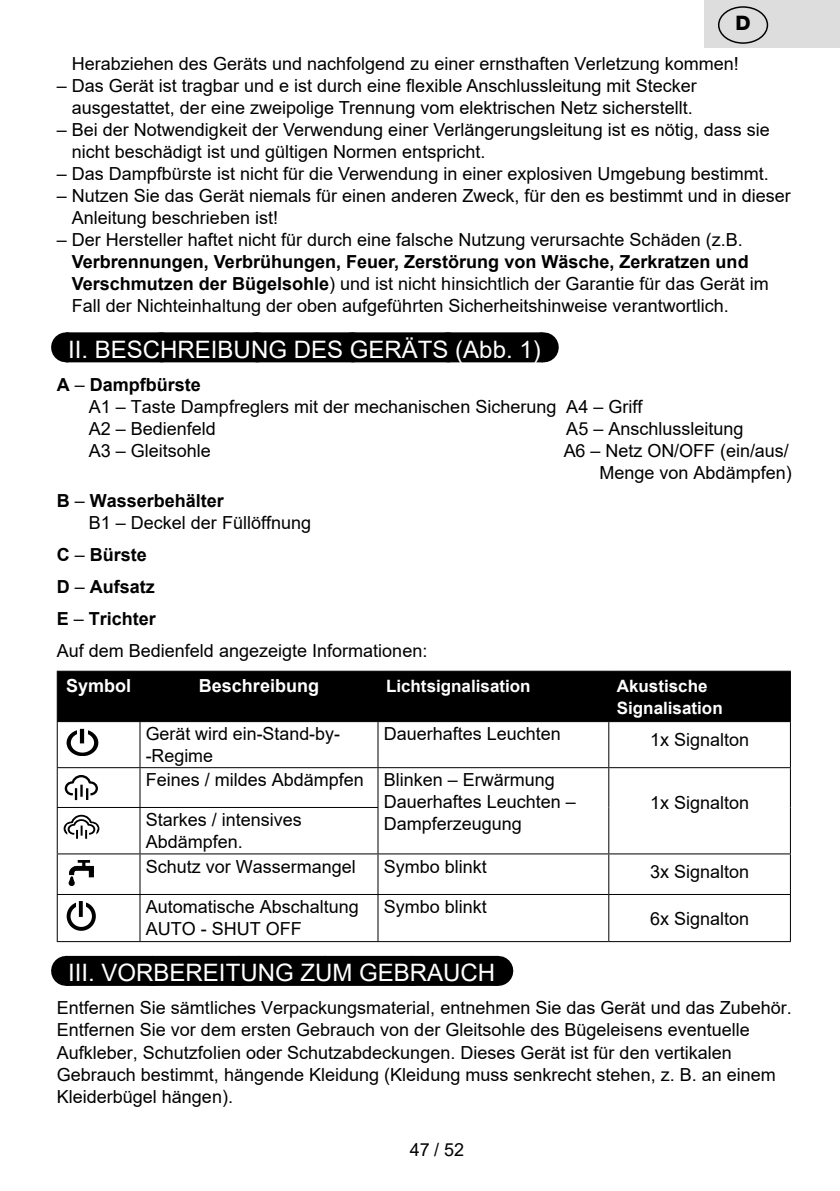
<style>
.page{position:relative;width:840px;height:1191px;background:#fff}
.page>*{position:absolute;margin:0;border:0;box-sizing:border-box;transform-origin:0 0}
.Grafický_nadpis_ETA{font:24px "Arial";color:#fff}
.t1{font:800 20px "Helvetica Neue OT";color:#000}
.Normální{font:18px/22px "Arial";color:#000}
._3_Text{font:18px/22px "Arial";color:#000}
.Normální-2{font:700 18px "Arial";color:#000}
.Normální-3{font:700 18px "Arial";color:#fff}
.Normální-4{font:700 17px/22px "Arial";color:#fff}
.s1{font-weight:700}
.s2{font-weight:400}
</style>
<div class="page">
<div style="left:66px;top:332px;width:476px;height:30px;background:#000"></div>
<svg style="left:161px;top:332px;width:334px;height:1px"></svg>
<hr style="left:542px;top:332px;width:1px;height:30px;background:#000">
<div style="left:66px;top:956px;width:431px;height:30px;background:#000"></div>
<svg style="left:156px;top:985px;width:298px;height:1px"></svg>
<hr style="left:497px;top:956px;width:1px;height:30px;background:#000">
<div style="left:58px;top:671px;width:731px;height:50px;background:#000"></div>
<hr style="left:57px;top:722px;width:1px;height:45px;background:#000">
<hr style="left:139px;top:722px;width:1px;height:45px;background:#000">
<hr style="left:377px;top:722px;width:1px;height:45px;background:#000">
<hr style="left:608px;top:722px;width:1px;height:45px;background:#000">
<hr style="left:789px;top:722px;width:1px;height:45px;background:#000">
<hr style="left:57px;top:767px;width:83px;height:1px;background:#000">
<hr style="left:57px;top:768px;width:1px;height:39px;background:#000">
<hr style="left:140px;top:767px;width:238px;height:1px;background:#000">
<hr style="left:139px;top:768px;width:1px;height:39px;background:#000">
<hr style="left:378px;top:767px;width:230px;height:1px;background:#000">
<hr style="left:377px;top:768px;width:1px;height:39px;background:#000">
<hr style="left:608px;top:767px;width:182px;height:1px;background:#000">
<hr style="left:608px;top:768px;width:1px;height:39px;background:#000">
<hr style="left:789px;top:768px;width:1px;height:39px;background:#000">
<hr style="left:57px;top:807px;width:83px;height:1px;background:#000">
<hr style="left:57px;top:808px;width:1px;height:45px;background:#000">
<hr style="left:140px;top:807px;width:238px;height:1px;background:#000">
<hr style="left:139px;top:808px;width:1px;height:45px;background:#000">
<hr style="left:377px;top:808px;width:1px;height:45px;background:#000">
<hr style="left:608px;top:807px;width:1px;height:46px;background:#000">
<hr style="left:789px;top:807px;width:1px;height:46px;background:#000">
<hr style="left:57px;top:853px;width:83px;height:1px;background:#000">
<hr style="left:57px;top:854px;width:1px;height:40px;background:#000">
<hr style="left:140px;top:853px;width:238px;height:1px;background:#000">
<hr style="left:139px;top:854px;width:1px;height:40px;background:#000">
<hr style="left:378px;top:853px;width:230px;height:1px;background:#000">
<hr style="left:377px;top:854px;width:1px;height:40px;background:#000">
<hr style="left:608px;top:853px;width:182px;height:1px;background:#000">
<hr style="left:608px;top:854px;width:1px;height:40px;background:#000">
<hr style="left:789px;top:854px;width:1px;height:40px;background:#000">
<hr style="left:57px;top:894px;width:83px;height:1px;background:#000">
<hr style="left:57px;top:895px;width:1px;height:46px;background:#000">
<hr style="left:140px;top:894px;width:238px;height:1px;background:#000">
<hr style="left:139px;top:895px;width:1px;height:46px;background:#000">
<hr style="left:378px;top:894px;width:230px;height:1px;background:#000">
<hr style="left:377px;top:895px;width:1px;height:46px;background:#000">
<hr style="left:608px;top:894px;width:182px;height:1px;background:#000">
<hr style="left:608px;top:895px;width:1px;height:46px;background:#000">
<hr style="left:789px;top:895px;width:1px;height:46px;background:#000">
<hr style="left:57px;top:941px;width:83px;height:1px;background:#000">
<hr style="left:140px;top:941px;width:238px;height:1px;background:#000">
<hr style="left:378px;top:941px;width:230px;height:1px;background:#000">
<hr style="left:608px;top:941px;width:182px;height:1px;background:#000">
<hr style="left:139px;top:671px;width:1px;height:50px;background:#000">
<hr style="left:377px;top:671px;width:1px;height:50px;background:#000">
<hr style="left:608px;top:671px;width:1px;height:50px;background:#000">
<hr style="left:57px;top:670px;width:83px;height:1px;background:#000">
<hr style="left:57px;top:671px;width:1px;height:50px;background:#000">
<hr style="left:140px;top:670px;width:238px;height:1px;background:#000">
<hr style="left:378px;top:670px;width:230px;height:1px;background:#000">
<hr style="left:608px;top:670px;width:182px;height:1px;background:#000">
<hr style="left:789px;top:671px;width:1px;height:50px;background:#000">
<hr style="left:57px;top:721px;width:83px;height:1px;background:#000">
<hr style="left:140px;top:721px;width:238px;height:1px;background:#000">
<hr style="left:378px;top:721px;width:230px;height:1px;background:#000">
<hr style="left:608px;top:721px;width:182px;height:1px;background:#000">
<div style="left:67px;top:729px;width:31px;height:26px;border:4px solid #000;border-radius:50%"></div>
<svg style="left:77px;top:728px;width:10px;height:11px"></svg>
<hr style="left:80px;top:729px;width:4px;height:14px;background:#000">
<div style="left:83px;top:781px;width:15px;height:14px;border:2px solid #000;border-radius:50%"></div>
<div style="left:65px;top:781px;width:14px;height:14px;border:2px solid #000;border-radius:50%"></div>
<svg style="left:72px;top:776px;width:18px;height:17px"></svg>
<div style="left:71px;top:775px;width:20px;height:19px;border:2px solid #000;border-radius:50%"></div>
<svg style="left:70px;top:783px;width:23px;height:17px"></svg>
<div style="left:84px;top:821px;width:15px;height:14px;border:2px solid #000;border-radius:50%"></div>
<div style="left:64px;top:821px;width:15px;height:14px;border:2px solid #000;border-radius:50%"></div>
<svg style="left:72px;top:815px;width:19px;height:18px"></svg>
<div style="left:71px;top:814px;width:21px;height:20px;border:2px solid #000;border-radius:50%"></div>
<div style="left:73px;top:819px;width:17px;height:15px;border:2px solid #000;border-radius:50%"></div>
<svg style="left:66px;top:822px;width:32px;height:16px"></svg>
<img style="left:69px;top:860px;width:24px;height:18px">
<svg style="left:68px;top:876px;width:8px;height:10px"></svg>
<div style="left:67px;top:901px;width:29px;height:29px;border:4px solid #000;border-radius:50%"></div>
<svg style="left:76px;top:901px;width:10px;height:11px"></svg>
<svg style="left:79px;top:901px;width:4px;height:16px"></svg>
<div style="left:704px;top:0;width:135px;height:48px;background:#ddd"></div>
<div style="left:717px;top:6px;width:50px;height:38px;border:1px solid #000;border-radius:50%"></div>
<p class="t1" style="left:735px;top:11px;width:17px">D</p>
<p class="_3_Text" style="left:72px;top:52px;width:668px">Herabziehen des Geräts und nachfolgend zu einer ernsthaften Verletzung kommen!</p>
<p class="_3_Text" style="left:57px;top:74px;width:641px;text-align:right">– Das Gerät ist tragbar und e ist durch eine flexible Anschlussleitung mit Stecker ausgestattet, der eine zweipolige Trennung vom elektrischen Netz sicherstellt.</p>
<p class="_3_Text" style="left:72px;top:118px;width:699px;text-indent:-15px">– Bei der Notwendigkeit der Verwendung einer Verlängerungsleitung ist es nötig, dass sie nicht beschädigt ist und gültigen Normen entspricht.</p>
<p class="_3_Text" style="left:57px;top:162px;width:713px">– Das Dampfbürste ist nicht für die Verwendung in einer explosiven Umgebung bestimmt.</p>
<p class="_3_Text" style="left:72px;top:184px;width:720px;text-indent:-15px">– Nutzen Sie das Gerät niemals für einen anderen Zweck, für den es bestimmt und in dieser<br>Anleitung beschrieben ist!</p>
<p class="_3_Text" style="left:72px;top:228px;width:698px;text-indent:-15px">– Der Hersteller haftet nicht für durch eine falsche Nutzung verursachte Schäden (z.B.<br><span class="s1">Verbrennungen, Verbrühungen, Feuer, Zerstörung von Wäsche, Zerkratzen und Verschmutzen der Bügelsohle</span>) und ist nicht hinsichtlich der Garantie für das Gerät im Fall der Nichteinhaltung der oben aufgeführten Sicherheitshinweise verantwortlich.</p>
<p class="Grafický_nadpis_ETA" style="left:68px;top:333px;width:474px">II. BESCHREIBUNG DES GERÄTS (Abb. 1)</p>
<p class="Normální-2" style="left:57px;top:372px;width:146px">A <span class="s2">–</span> Dampfbürste</p>
<p class="Normální" style="left:89px;top:395px;width:555px">A1 – Taste Dampfreglers mit der mechanischen Sicherung A4 – Griff</p>
<p class="Normální" style="left:89px;top:417px;width:129px">A2 – Bedienfeld</p>
<p class="Normální" style="left:566px;top:417px;width:179px">A5 – Anschlussleitung</p>
<p class="Normální" style="left:89px;top:439px;width:124px">A3 – Gleitsohle</p>
<p class="Normální" style="left:563px;top:439px;width:229px;text-align:right">A6 – Netz ON/OFF (ein/aus/<br>Menge von Abdämpfen)</p>
<p class="Normální-2" style="left:57px;top:488px;width:169px">B <span class="s2">–</span> Wasserbehälter</p>
<p class="Normální" style="left:89px;top:511px;width:224px">B1 – Deckel der Füllöffnung</p>
<p class="Normální-2" style="left:57px;top:542px;width:92px">C <span class="s2">–</span> Bürste</p>
<p class="Normální-2" style="left:57px;top:574px;width:100px">D <span class="s2">–</span> Aufsatz</p>
<p class="Normální-2" style="left:57px;top:606px;width:101px">E <span class="s2">–</span> Trichter</p>
<p class="Normální" style="left:57px;top:639px;width:372px">Auf dem Bedienfeld angezeigte Informationen:</p>
<p class="Normální-3" style="left:66px;top:673px;width:67px">Symbol</p>
<p class="Normální-3" style="left:199px;top:673px;width:122px">Beschreibung</p>
<p class="Normální-4" style="left:386px;top:675px;width:146px">Lichtsignalisation</p>
<p class="Normální-4" style="left:616px;top:675px;width:107px">Akustische<br>Signalisation</p>
<p class="Normální" style="left:146px;top:723px;width:196px">Gerät wird ein-Stand-by--Regime</p>
<p class="Normální" style="left:383px;top:723px;width:179px">Dauerhaftes Leuchten</p>
<p class="Normální" style="left:649px;top:728px;width:101px">1x Signalton</p>
<p class="Normální" style="left:146px;top:769px;width:220px">Feines / mildes Abdämpfen</p>
<p class="Normální" style="left:383px;top:769px;width:173px">Blinken – Erwärmung</p>
<p class="Normální" style="left:383px;top:791px;width:194px">Dauerhaftes Leuchten –<br>Dampferzeugung</p>
<p class="Normální" style="left:649px;top:791px;width:101px">1x Signalton</p>
<p class="Normální" style="left:146px;top:808px;width:158px">Starkes / intensives<br>Abdämpfen.</p>
<p class="Normální" style="left:146px;top:855px;width:212px">Schutz vor Wassermangel</p>
<p class="Normální" style="left:383px;top:855px;width:105px">Symbo blinkt</p>
<p class="Normální" style="left:649px;top:861px;width:101px">3x Signalton</p>
<p class="Normální" style="left:146px;top:895px;width:215px">Automatische Abschaltung<br>AUTO - SHUT OFF</p>
<p class="Normální" style="left:383px;top:895px;width:105px">Symbo blinkt</p>
<p class="Normální" style="left:649px;top:907px;width:101px">6x Signalton</p>
<p class="Grafický_nadpis_ETA" style="left:68px;top:956px;width:428px">III. VORBEREITUNG ZUM GEBRAUCH</p>
<p class="Normální" style="left:57px;top:997px;width:736px">Entfernen Sie sämtliches Verpackungsmaterial, entnehmen Sie das Gerät und das Zubehör.<br>Entfernen Sie vor dem ersten Gebrauch von der Gleitsohle des Bügeleisens eventuelle Aufkleber, Schutzfolien oder Schutzabdeckungen. Dieses Gerät ist für den vertikalen Gebrauch bestimmt, hängende Kleidung (Kleidung muss senkrecht stehen, z. B. an einem Kleiderbügel hängen).</p>
<p class="Normální" style="left:410px;top:1138px;width:56px">47 / 52</p>
</div>
